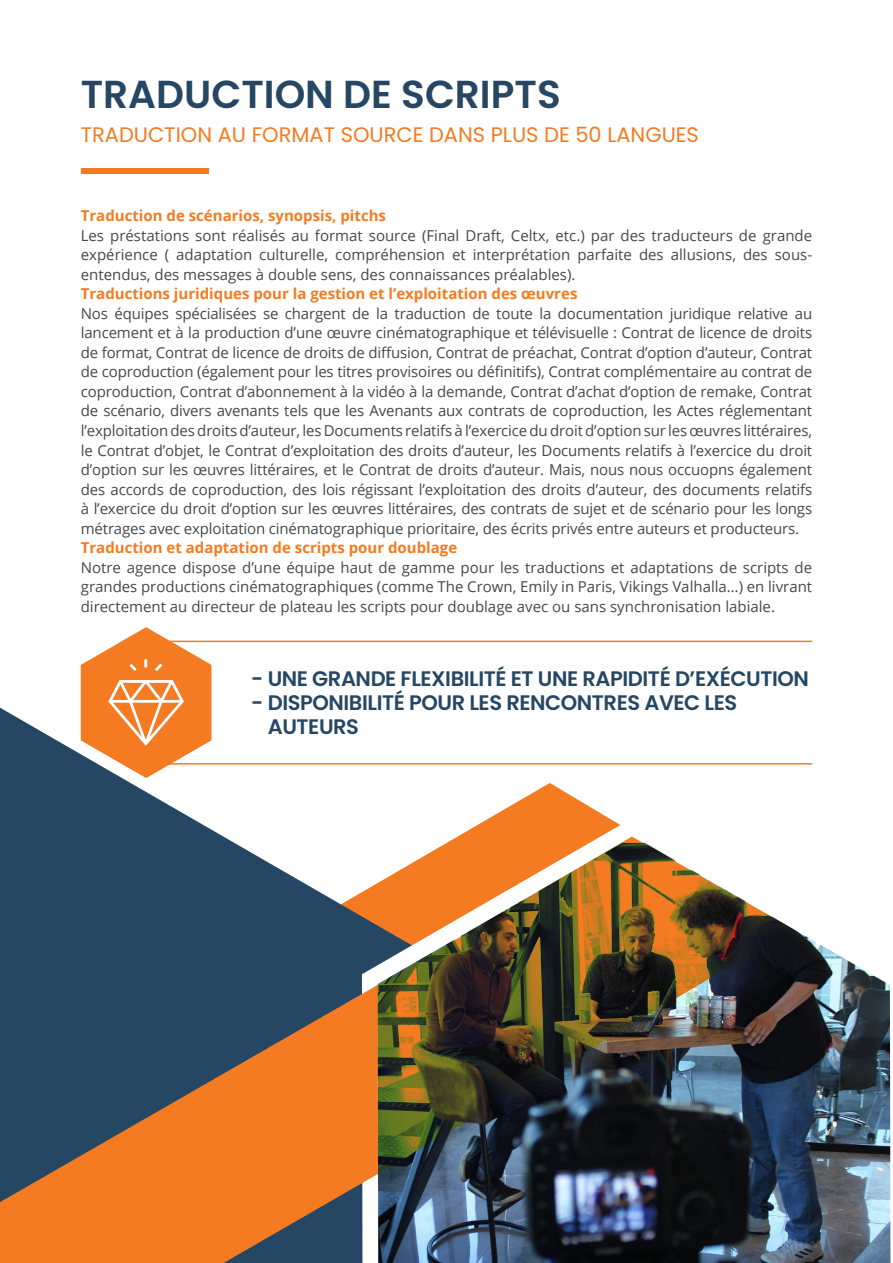
<style>
.page{position:relative;width:893px;height:1263px;background:#fff}
.page>*{position:absolute;margin:0;border:0;box-sizing:border-box;transform-origin:0 0}
.t1{font:600 39px "Poppins";color:#254763}
.Values{font:600 21px/24px "Poppins";letter-spacing:-.02em;color:#254763}
.Subtitle{font:21px "Poppins";color:#f47b21}
.t2{font:15px/19.5px "Open Sans";color:#464749;text-align:justify}
.t3{font:700 15px "Open Sans";color:#f47b21}
</style>
<div class="page">
<svg style="left:0;top:708px;width:813px;height:275px"></svg>
<svg style="left:362px;top:817px;width:529px;height:446px"></svg>
<svg style="left:0;top:983px;width:378px;height:280px;background:#956542"></svg>
<img style="left:378px;top:843px;width:512px;height:420px">
<img style="left:377px;top:836px;width:416px;height:337px">
<div style="left:81px;top:169px;width:127px;height:5px;background:#f47b21"></div>
<hr style="left:144px;top:641px;width:668px;height:1px;background:#f47b21">
<hr style="left:144px;top:763px;width:668px;height:2px;background:#f47b21">
<svg style="left:81px;top:627px;width:130px;height:151px"></svg>
<p class="t1" style="left:81px;top:72px;width:481px">TRADUCTION DE SCRIPTS</p>
<p class="Subtitle" style="left:81px;top:123px;width:620px">TRADUCTION AU FORMAT SOURCE DANS PLUS DE 50 LANGUES</p>
<p class="t3" style="left:81px;top:205px;width:307px">Traduction de scénarios, synopsis, pitchs</p>
<p class="t2" style="left:81px;top:225px;width:733px">Les préstations sont réalisés au format source (Final Draft, Celtx, etc.) par des traducteurs de grande expérience ( adaptation culturelle, compréhension et interprétation parfaite des allusions, des sous&shy;entendus, des messages à double sens, des connaissances préalables).</p>
<p class="t3" style="left:81px;top:283px;width:498px">Traductions juridiques pour la gestion et l’exploitation des œuvres</p>
<p class="t2" style="left:81px;top:303px;width:733px">Nos équipes spécialisées se chargent de la traduction de toute la documentation juridique relative au lancement et à la production d’une œuvre cinématographique et télévisuelle : Contrat de licence de droits de format, Contrat de licence de droits de diffusion, Contrat de préachat, Contrat d’option d’auteur, Contrat de coproduction (également pour les titres provisoires ou définitifs), Contrat complémentaire au contrat de coproduction, Contrat d’abonnement à la vidéo à la demande, Contrat d’achat d’option de remake, Contrat de scénario, divers avenants tels que les Avenants aux contrats de coproduction, les Actes réglementant l’exploitation des droits d’auteur, les Documents relatifs à l’exercice du droit d’option sur les œuvres littéraires, le Contrat d’objet, le Contrat d’exploitation des droits d’auteur, les Documents relatifs à l’exercice du droit d’option sur les œuvres littéraires, et le Contrat de droits d’auteur. Mais, nous nous occuopns également des accords de coproduction, des lois régissant l’exploitation des droits d’auteur, des documents relatifs à l’exercice du droit d’option sur les œuvres littéraires, des contrats de sujet et de scénario pour les longs métrages avec exploitation cinématographique prioritaire, des écrits privés entre auteurs et producteurs.</p>
<p class="t3" style="left:81px;top:537px;width:378px">Traduction et adaptation de scripts pour doublage</p>
<p class="t2" style="left:81px;top:557px;width:733px">Notre agence dispose d’une équipe haut de gamme pour les traductions et adaptations de scripts de grandes productions cinématographiques (comme The Crown, Emily in Paris, Vikings Valhalla…) en livrant directement au directeur de plateau les scripts pour doublage avec ou sans synchronisation labiale.</p>
<p class="Values" style="left:251px;top:667px;width:559px">- UNE GRANDE FLEXIBILITÉ ET UNE RAPIDITÉ D’EXÉCUTION</p>
<p class="Values" style="left:268px;top:691px;width:471px;text-indent:-16px">- DISPONIBILITÉ POUR LES RENCONTRES AVEC LES<br>AUTEURS</p>
</div>
